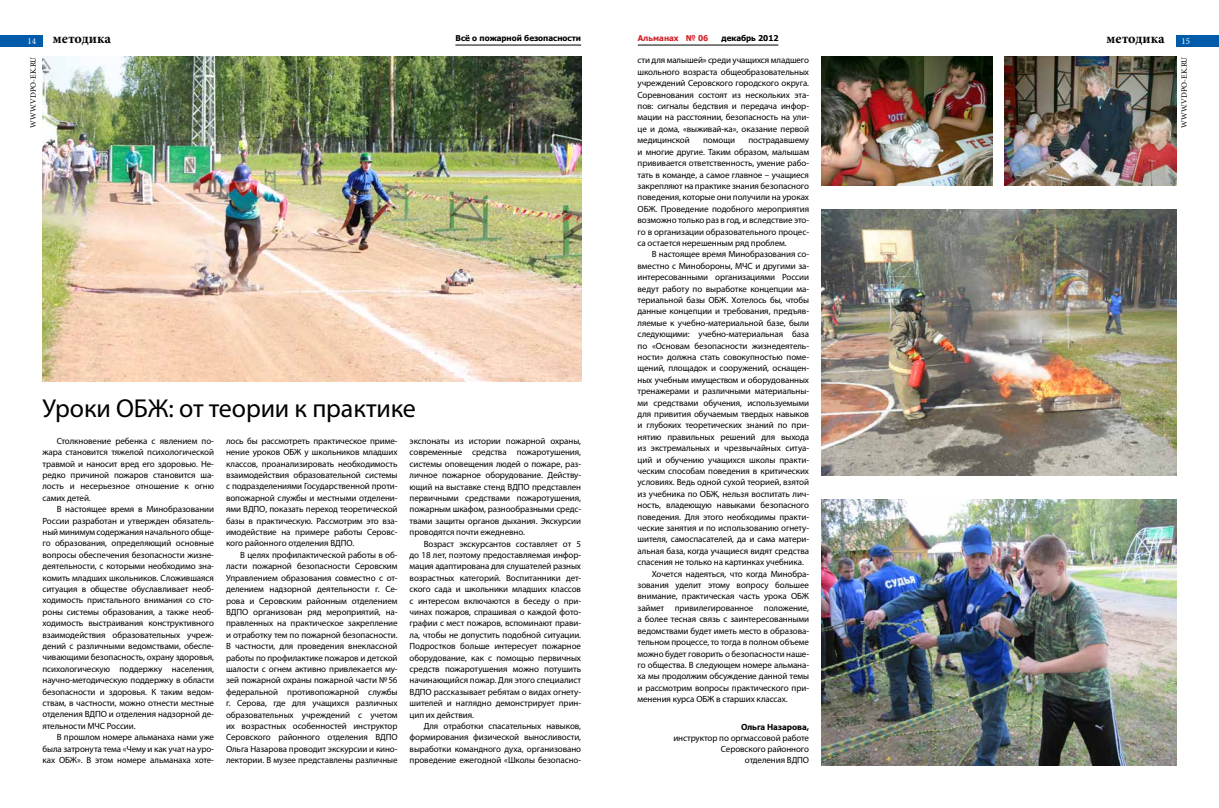
<style>
.page{position:relative;width:1219px;height:808px;background:#fff}
.page>*{position:absolute;margin:0;border:0;box-sizing:border-box;transform-origin:0 0}
.t1{font:26px "Myriad Pro";letter-spacing:-.005em;color:#000}
.t2{font:700 14px "Minion Pro";color:#000}
.t3{font:9px/11.4px "Myriad Pro";letter-spacing:-.01em;color:#000;text-align:justify}
.t4{font:700 9px "Myriad Pro";letter-spacing:-.01em;color:#000}
.t5{font:9px "Minion Pro";color:#fff}
.t6{font:700 8px "Tahoma";color:#000}
.t7{font:8px "Minion Pro";color:#000}
.t8{font:700 8px "Tahoma";color:#d2232a}
</style>
<div class="page">
<div style="left:0;top:35px;width:43px;height:12px;background:#005baa"></div>
<div style="left:1176px;top:35px;width:43px;height:12px;background:#005baa"></div>
<hr style="left:455px;top:45px;width:126px;height:1px;background:#000">
<hr style="left:638px;top:45px;width:140px;height:1px;background:#000">
<img style="left:43px;top:57px;width:538px;height:325px">
<img style="left:821px;top:57px;width:172px;height:128px">
<img style="left:1005px;top:57px;width:171px;height:128px">
<img style="left:821px;top:499px;width:355px;height:266px">
<img style="left:822px;top:209px;width:355px;height:266px">
<p class="t6" style="left:455px;top:32px;width:127px">Всё о пожарной безопасности</p>
<p class="t8" style="left:638px;top:32px;width:72px">Альманах № 06</p>
<p class="t6" style="left:722px;top:32px;width:58px">декабрь 2012</p>
<h2 class="t2" style="left:53px;top:28px;width:60px">методика</h2>
<h2 class="t2" style="left:1106px;top:28px;width:60px">методика</h2>
<p class="t5" style="left:28px;top:35px;width:10px">14</p>
<p class="t5" style="left:1181px;top:35px;width:10px">15</p>
<p class="t7" style="left:1179px;top:128px;width:73px;rotate:-90deg">WWW.VDPO-EK.RU</p>
<p class="t7" style="left:28px;top:128px;width:73px;rotate:-90deg">WWW.VDPO-EK.RU</p>
<p class="t3" style="left:638px;top:55px;width:173px">сти для малышей» среди учащихся младшего школьного возраста общеобразовательных учреждений Серовского городского округа.<br>Соревнования состоят из нескольких эта&shy;пов: сигналы бедствия и передача инфор&shy;мации на расстоянии, безопасность на ули&shy;це и дома, «выживай‑ка», оказание первой медицинской</p>
<p class="t3" style="left:638px;top:134px;width:173px;text-indent:111px">пострадавшему и многие другие. Таким образом, малышам прививается ответственность, умение рабо&shy;тать в команде, а самое главное – учащиеся закрепляют на практике знания безопасного поведения, которые они получили на уроках ОБЖ. Проведение подобного мероприятия возможно только раз в год, и вследствие это&shy;го в организации образовательного процес&shy;са остается нерешенным ряд проблем.</p>
<p class="t3" style="left:652px;top:248px;width:159px">В настоящее время Минобразования со-</p>
<p class="t3" style="left:638px;top:260px;width:173px">вместно с Минобороны, МЧС и другими за-</p>
<p class="t3" style="left:638px;top:271px;width:173px">интересованными организациями России</p>
<p class="t3" style="left:638px;top:283px;width:173px">ведут работу по выработке концепции ма-</p>
<p class="t3" style="left:638px;top:294px;width:173px">териальной базы ОБЖ. Хотелось бы, чтобы</p>
<p class="t3" style="left:638px;top:305px;width:173px">данные концепции и требования, предъяв-</p>
<p class="t3" style="left:638px;top:317px;width:173px">ляемые к учебно-материальной базе, были</p>
<p class="t3" style="left:638px;top:328px;width:173px">следующими: учебно-материальная база</p>
<p class="t3" style="left:638px;top:340px;width:173px">по «Основам безопасности жизнедеятель-</p>
<p class="t3" style="left:638px;top:351px;width:173px">ности» должна стать совокупностью поме-</p>
<p class="t3" style="left:638px;top:362px;width:173px">щений, площадок и сооружений, оснащен-</p>
<p class="t3" style="left:638px;top:374px;width:173px">ных учебным имуществом и оборудованных</p>
<p class="t3" style="left:638px;top:385px;width:173px">тренажерами и различными материальны-</p>
<p class="t3" style="left:638px;top:397px;width:173px">ми средствами обучения, используемыми</p>
<p class="t3" style="left:638px;top:408px;width:173px">для привития обучаемым твердых навыков</p>
<p class="t3" style="left:638px;top:419px;width:173px">и глубоких теоретических знаний по при-</p>
<p class="t3" style="left:638px;top:431px;width:173px">нятию правильных решений для выхода</p>
<p class="t3" style="left:638px;top:442px;width:173px">из экстремальных и чрезвычайных ситуа-</p>
<p class="t3" style="left:638px;top:454px;width:173px">ций и обучению учащихся школы практи-</p>
<p class="t3" style="left:638px;top:465px;width:173px">ческим способам поведения в критических</p>
<p class="t3" style="left:638px;top:476px;width:173px">условиях. Ведь одной сухой теорией, взятой</p>
<p class="t3" style="left:638px;top:488px;width:173px">из учебника по ОБЖ, нельзя воспитать лич-</p>
<p class="t3" style="left:638px;top:499px;width:173px">ность, владеющую навыками безопасного</p>
<p class="t3" style="left:638px;top:511px;width:173px">поведения. Для этого необходимы практи-</p>
<p class="t3" style="left:638px;top:522px;width:173px">ческие занятия и по использованию огнету-</p>
<p class="t3" style="left:638px;top:534px;width:173px">шителя, самоспасателей, да и сама матери-</p>
<p class="t3" style="left:638px;top:545px;width:173px">альная база, когда учащиеся видят средства</p>
<p class="t3" style="left:638px;top:556px;width:168px">спасения не только на картинках учебника.</p>
<p class="t3" style="left:652px;top:568px;width:159px">Хочется надеяться, что когда Минобра-</p>
<p class="t3" style="left:638px;top:579px;width:173px">зования уделит этому вопросу большее</p>
<p class="t3" style="left:638px;top:591px;width:173px">внимание, практическая часть урока ОБЖ</p>
<p class="t3" style="left:638px;top:602px;width:173px">займет привилегированное положение,</p>
<p class="t3" style="left:638px;top:613px;width:173px">а более тесная связь с заинтересованными</p>
<p class="t3" style="left:638px;top:625px;width:173px">ведомствами будет иметь место в образова-</p>
<p class="t3" style="left:638px;top:636px;width:173px">тельном процессе, то тогда в полном объеме</p>
<p class="t3" style="left:638px;top:648px;width:173px">можно будет говорить о безопасности наше-</p>
<p class="t3" style="left:638px;top:659px;width:173px">го общества. В следующем номере альмана-</p>
<p class="t3" style="left:638px;top:670px;width:173px">ха мы продолжим обсуждение данной темы</p>
<p class="t3" style="left:638px;top:682px;width:173px">и рассмотрим вопросы практического при-</p>
<p class="t3" style="left:638px;top:693px;width:152px">менения курса ОБЖ в старших классах.</p>
<p class="t4" style="left:741px;top:721px;width:70px">Ольга Назарова,</p>
<p class="t3" style="left:673px;top:732px;width:137px;line-height:11px;text-align:right">инструктор по оргмассовой работе<br>Серовского районного<br>отделения ВДПО</p>
<p class="t3" style="left:703px;top:134px;width:33px">помощи</p>
<h1 class="t1" style="left:43px;top:392px;width:375px">Уроки ОБЖ: от теории к практике</h1>
<p class="t3" style="left:43px;top:435px;width:173px;text-indent:14px">Столкновение ребенка с явлением по&shy;жара становится тяжелой психологической травмой и наносит вред его здоровью. Не&shy;редко причиной пожаров становится ша&shy;лость и несерьезное отношение к огню самих детей.</p>
<p class="t3" style="left:43px;top:503px;width:173px;text-indent:14px">В настоящее время в Минобразовании России разработан и утвержден обязатель&shy;ный минимум содержания начального обще&shy;го образования, определяющий основные вопросы обеспечения безопасности жизне&shy;деятельности, с которыми необходимо зна&shy;комить младших школьников. Сложившаяся ситуация в обществе обуславливает необ&shy;ходимость пристального внимания со сто&shy;роны системы образования, а также необ&shy;ходимость выстраивания конструктивного взаимодействия образовательных учреж&shy;дений с различными ведомствами, обеспе&shy;чивающими безопасность, охрану здоровья, психологическую поддержку населения, научно-методическую поддержку в области безопасности и здоровья. К таким ведом&shy;ствам, в частности, можно отнести местные отделения ВДПО и отделения надзорной де&shy;ятельности МЧС России.</p>
<p class="t3" style="left:43px;top:731px;width:173px;text-indent:14px">В прошлом номере альманаха нами уже была затронута тема «Чему и как учат на уро&shy;ках ОБЖ». В этом номере альманаха хоте-</p>
<p class="t3" style="left:226px;top:435px;width:173px">лось бы рассмотреть практическое приме&shy;нение уроков ОБЖ у школьников младших классов, проанализировать необходимость взаимодействия образовательной системы с подразделениями Государственной проти&shy;вопожарной службы и местными отделени&shy;ями ВДПО, показать переход теоретической базы в практическую. Рассмотрим это вза&shy;имодействие на примере работы Серовс&shy;кого районного отделения ВДПО.</p>
<p class="t3" style="left:226px;top:549px;width:173px;text-indent:14px">В целях профилактической работы в об&shy;ласти пожарной безопасности Серовским Управлением образования совместно с от&shy;делением надзорной деятельности г. Се&shy;рова и Серовским районным отделением ВДПО организован ряд мероприятий, на&shy;правленных на практическое закрепление и отработку тем по пожарной безопасности.<br>В частности, для проведения внеклассной работы по профилактике пожаров и детской шалости с огнем активно привлекается му&shy;зей пожарной охраны пожарной части №56 федеральной противопожарной службы г. Серова, где для учащихся различных образовательных учреждений с учетом их возрастных особенностей инструктор Серовского районного отделения ВДПО Ольга Назарова проводит экскурсии и кино&shy;лектории. В музее представлены различные</p>
<p class="t3" style="left:410px;top:435px;width:173px">экспонаты из истории пожарной охраны, современные средства пожаротушения, системы оповещения людей о пожаре, раз&shy;личное пожарное оборудование. Действу&shy;ющий на выставке стенд ВДПО представлен первичными средствами пожаротушения, пожарным шкафом, разнообразными средс&shy;твами защиты органов дыхания. Экскурсии проводятся почти ежедневно.</p>
<p class="t3" style="left:410px;top:538px;width:173px;text-indent:14px">Возраст экскурсантов составляет от 5 до 18 лет, поэтому предоставляемая инфор&shy;мация адаптирована для слушателей разных возрастных категорий. Воспитанники дет&shy;ского сада и школьники младших классов с интересом включаются в беседу о при&shy;чинах пожаров, спрашивая о каждой фото&shy;графии с мест пожаров, вспоминают прави&shy;ла, чтобы не допустить подобной ситуации.<br>Подростков больше интересует пожарное оборудование, как с помощью первичных средств пожаротушения можно потушить начинающийся пожар. Для этого специалист ВДПО рассказывает ребятам о видах огнету&shy;шителей и наглядно демонстрирует прин&shy;цип их действия.</p>
<p class="t3" style="left:410px;top:720px;width:173px;text-indent:14px">Для отработки спасательных навыков, формирования физической выносливости, выработки командного духа, организовано проведение ежегодной «Школы безопасно-</p>
</div>
